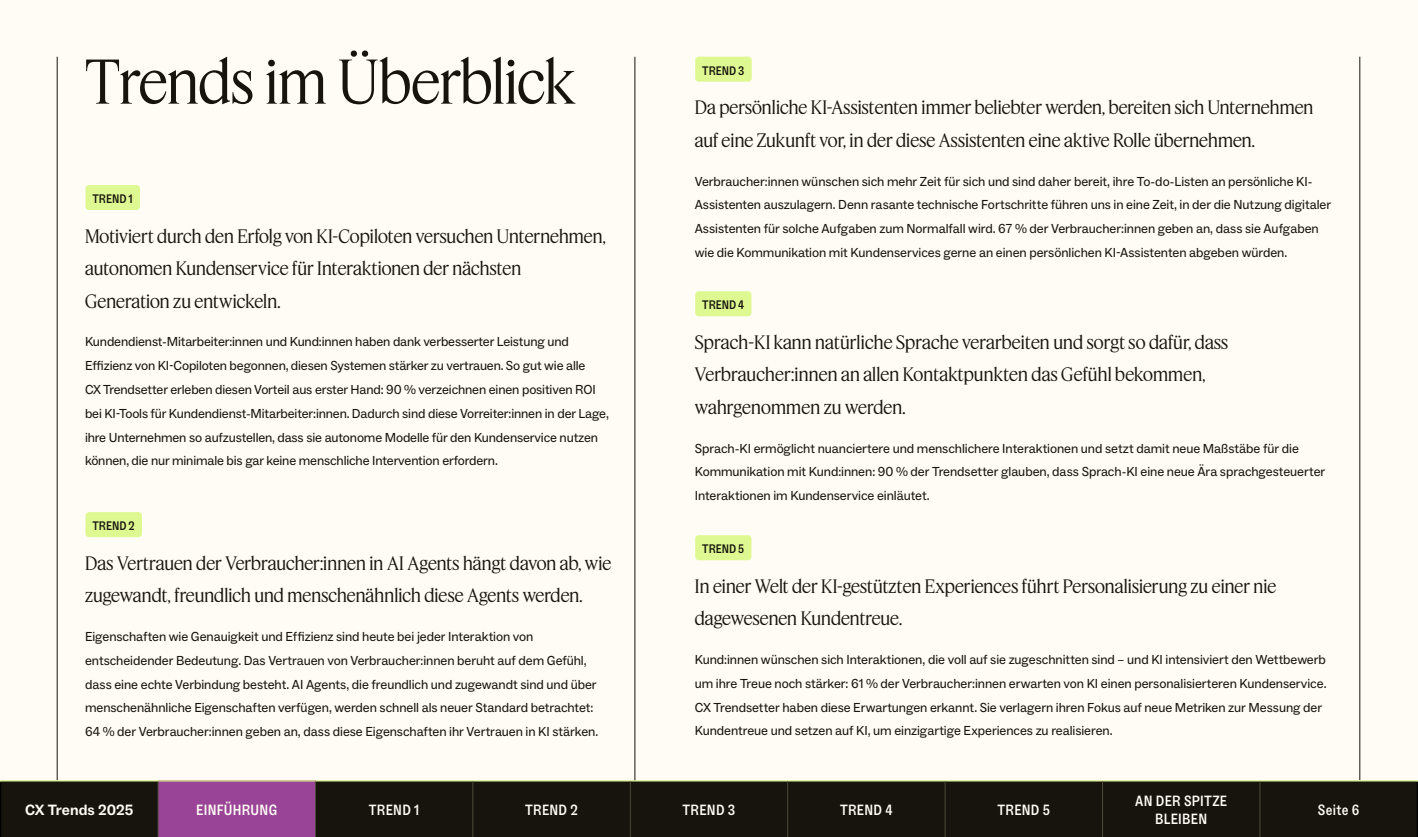
<style>
.page{position:relative;width:1418px;height:837px;background:#fff}
.page>*{position:absolute;margin:0;border:0;box-sizing:border-box;transform-origin:0 0}
.t1{font:58.75px "Feature Display";letter-spacing:-.005em;color:#16140c}
.H6__TOC{font:18.12px/32.5px "Feature Display";letter-spacing:.005em;color:#16140c}
.t2{font:500 15px/17.5px "Zendesk Social Condensed";letter-spacing:.02em;color:#fffcf6;text-align:center}
.t3{font:700 15px "Zendesk Social";color:#fffcf6}
.TOC_body_copy{font:13.12px/23.8px "Zendesk Social";letter-spacing:-.005em;color:#16140c}
.TOC_label{font:500 12.5px "Zendesk Social Condensed";letter-spacing:-.005em;color:#16140c}
</style>
<div class="page">
<div style="left:0;top:0;width:1417px;height:836px;background:#fffcf6"></div>
<hr style="left:57px;top:57px;width:1px;height:723px;background:#16140c">
<hr style="left:1359px;top:57px;width:1px;height:723px;background:#16140c">
<div style="left:1px;top:781px;width:1415px;height:55px;background:#16140c"></div>
<div style="left:158px;top:780px;width:157px;height:56px;background:#9a4497"></div>
<hr style="left:0;top:781px;width:1px;height:55px;background:#000">
<hr style="left:1416px;top:781px;width:1px;height:55px;background:#000">
<hr style="left:0;top:780px;width:158px;height:1px;background:#def991">
<hr style="left:158px;top:780px;width:157px;height:1px;background:#def991">
<hr style="left:315px;top:780px;width:158px;height:1px;background:#def991">
<hr style="left:473px;top:780px;width:157px;height:1px;background:#def991">
<hr style="left:630px;top:780px;width:157px;height:1px;background:#def991">
<hr style="left:787px;top:780px;width:158px;height:1px;background:#def991">
<hr style="left:945px;top:780px;width:157px;height:1px;background:#def991">
<hr style="left:1102px;top:780px;width:157px;height:1px;background:#def991">
<hr style="left:1259px;top:780px;width:158px;height:1px;background:#def991">
<hr style="left:158px;top:781px;width:1px;height:55px;background:#4e493a">
<hr style="left:315px;top:781px;width:1px;height:55px;background:#4e493a">
<hr style="left:472px;top:781px;width:1px;height:55px;background:#4e493a">
<hr style="left:630px;top:781px;width:1px;height:55px;background:#4e493a">
<hr style="left:787px;top:781px;width:1px;height:55px;background:#4e493a">
<hr style="left:944px;top:781px;width:1px;height:55px;background:#4e493a">
<hr style="left:1102px;top:781px;width:1px;height:55px;background:#4e493a">
<hr style="left:1259px;top:781px;width:1px;height:55px;background:#4e493a">
<hr style="left:634px;top:57px;width:1px;height:723px;background:#16140c">
<div style="left:695px;top:57px;width:56px;height:25px;background:#def991;border-radius:4px"></div>
<div style="left:695px;top:291px;width:56px;height:25px;background:#def991;border-radius:4px"></div>
<div style="left:85px;top:185px;width:55px;height:25px;background:#def991;border-radius:4px"></div>
<div style="left:85px;top:512px;width:57px;height:25px;background:#def991;border-radius:4px"></div>
<div style="left:695px;top:535px;width:56px;height:25px;background:#def991;border-radius:4px"></div>
<h2 class="t1" style="left:85px;top:41px;width:492px">Trends im Überblick</h2>
<p class="TOC_label" style="left:93px;top:191px;width:42px">TREND 1</p>
<p class="H6__TOC" style="left:85px;top:219px;width:522px">Motiviert durch den Erfolg von KI-Copiloten versuchen Unternehmen, autonomen Kundenservice für Interaktionen der nächsten<br>Generation zu entwickeln.</p>
<p class="TOC_body_copy" style="left:85px;top:330px;width:525px">Kundendienst-Mitarbeiter:innen und Kund:innen haben dank verbesserter Leistung und Effizienz von KI-Copiloten begonnen, diesen Systemen stärker zu vertrauen. So gut wie alle<br>CX Trendsetter erleben diesen Vorteil aus erster Hand: 90 % verzeichnen einen positiven ROI bei KI-Tools für Kundendienst-Mitarbeiter:innen. Dadurch sind diese Vorreiter:innen in der Lage, ihre Unternehmen so aufzustellen, dass sie autonome Modelle für den Kundenservice nutzen können, die nur minimale bis gar keine menschliche Intervention erfordern.</p>
<p class="TOC_label" style="left:93px;top:518px;width:44px">TREND 2</p>
<p class="H6__TOC" style="left:85px;top:545px;width:527px">Das Vertrauen der Verbraucher:innen in AI Agents hängt davon ab, wie zugewandt, freundlich und menschenähnlich diese Agents werden.</p>
<p class="TOC_body_copy" style="left:85px;top:624px;width:514px">Eigenschaften wie Genauigkeit und Effizienz sind heute bei jeder Interaktion von entscheidender Bedeutung. Das Vertrauen von Verbraucher:innen beruht auf dem Gefühl, dass eine echte Verbindung besteht. AI Agents, die freundlich und zugewandt sind und über menschenähnliche Eigenschaften verfügen, werden schnell als neuer Standard betrachtet:<br>64 % der Verbraucher:innen geben an, dass diese Eigenschaften ihr Vertrauen in KI stärken.</p>
<p class="TOC_label" style="left:702px;top:63px;width:44px">TREND 3</p>
<p class="H6__TOC" style="left:694px;top:90px;width:620px">Da persönliche KI-Assistenten immer beliebter werden, bereiten sich Unternehmen auf eine Zukunft vor, in der diese Assistenten eine aktive Rolle übernehmen.</p>
<p class="TOC_body_copy" style="left:694px;top:169px;width:638px">Verbraucher:innen wünschen sich mehr Zeit für sich und sind daher bereit, ihre To-do-Listen an persönliche KI-Assistenten auszulagern. Denn rasante technische Fortschritte führen uns in eine Zeit, in der die Nutzung digitaler Assistenten für solche Aufgaben zum Normalfall wird. 67 % der Verbraucher:innen geben an, dass sie Aufgaben wie die Kommunikation mit Kundenservices gerne an einen persönlichen KI-Assistenten abgeben würden.</p>
<p class="TOC_label" style="left:702px;top:297px;width:43px">TREND 4</p>
<p class="H6__TOC" style="left:694px;top:325px;width:535px">Sprach-KI kann natürliche Sprache verarbeiten und sorgt so dafür, dass<br>Verbraucher:innen an allen Kontaktpunkten das Gefühl bekommen, wahrgenommen zu werden.</p>
<p class="TOC_body_copy" style="left:694px;top:436px;width:632px">Sprach-KI ermöglicht nuanciertere und menschlichere Interaktionen und setzt damit neue Maßstäbe für die<br>Kommunikation mit Kund:innen: 90 % der Trendsetter glauben, dass Sprach-KI eine neue Ära sprachgesteuerter<br>Interaktionen im Kundenservice einläutet.</p>
<p class="TOC_label" style="left:702px;top:541px;width:43px">TREND 5</p>
<p class="H6__TOC" style="left:694px;top:569px;width:583px">In einer Welt der KI-gestützten Experiences führt Personalisierung zu einer nie dagewesenen Kundentreue.</p>
<p class="TOC_body_copy" style="left:694px;top:647px;width:633px">Kund:innen wünschen sich Interaktionen, die voll auf sie zugeschnitten sind – und KI intensiviert den Wettbewerb um ihre Treue noch stärker: 61 % der Verbraucher:innen erwarten von KI einen personalisierteren Kundenservice.<br>CX Trendsetter haben diese Erwartungen erkannt. Sie verlagern ihren Fokus auf neue Metriken zur Messung der Kundentreue und setzen auf KI, um einzigartige Experiences zu realisieren.</p>
<p class="t3" style="left:25px;top:800px;width:110px">CX Trends 2025</p>
<p class="t2" style="left:196px;top:801px;width:82px">EINFÜHRUNG</p>
<p class="t2" style="left:369px;top:801px;width:52px">TREND 1</p>
<p class="t2" style="left:525px;top:801px;width:54px">TREND 2</p>
<p class="t2" style="left:682px;top:801px;width:54px">TREND 3</p>
<p class="t2" style="left:840px;top:801px;width:54px">TREND 4</p>
<p class="t2" style="left:997px;top:801px;width:54px">TREND 5</p>
<p class="t2" style="left:1135px;top:792px;width:94px">AN DER SPITZE<br>BLEIBEN</p>
<p class="t2" style="left:1317px;top:801px;width:43px">Seite 6</p>
</div>
